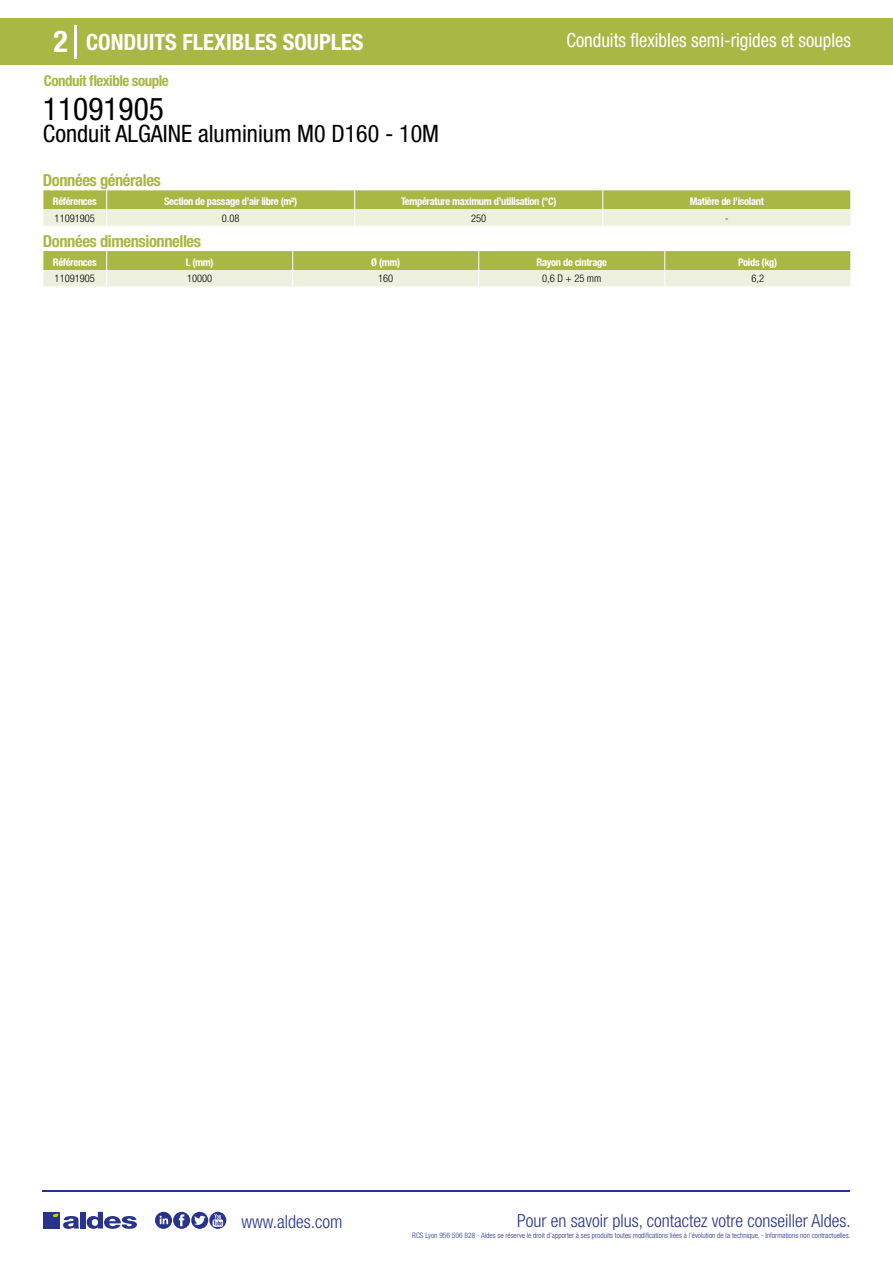
<style>
.page{position:relative;width:893px;height:1263px;background:#fff}
.page>*{position:absolute;margin:0;border:0;box-sizing:border-box;transform-origin:0 0}
.t1{font:condensed 31.5px "Helvetica Neue LT Std";color:#000}
.t2{font:700 condensed 30px "Helvetica Neue LT Std";color:#fff}
.t3{font:condensed 24px "Helvetica Neue LT Std";color:#000}
.t4{font:700 condensed 22.5px "Helvetica Neue LT Std";color:#fff}
.t5{font:condensed 19.5px "Helvetica Neue LT Std";color:#fff;scale:.95 1}
.t6{font:300 condensed 18px "Helvetica Neue";color:#28348b}
.t7{font:700 condensed 16.5px "Helvetica Neue LT Std";letter-spacing:-.025em;color:#a9b745}
.t8{font:700 condensed 15px "Helvetica Neue LT Std";letter-spacing:-.035em;color:#a9b745}
.t9{font:700 condensed 10.5px "Helvetica Neue";letter-spacing:-.03em;color:#fff}
.t10{font:300 condensed 10.5px "Helvetica Neue";color:#000}
.t11{font:300 condensed 7.5px "Helvetica Neue";color:#28348b}
</style>
<div class="page">
<div style="left:0;top:18px;width:893px;height:46px;background:#a9b745"></div>
<hr style="left:74px;top:25px;width:2px;height:33px;background:#fff">
<hr style="left:43px;top:1190px;width:807px;height:1px;background:#28348b">
<svg style="left:155px;top:1212px;width:71px;height:17px"></svg>
<div style="left:43px;top:1212px;width:17px;height:16px;background:#28348b"></div>
<div style="left:80px;top:1212px;width:6px;height:16px;background:#28348b"></div>
<svg style="left:87px;top:1212px;width:50px;height:17px"></svg>
<svg style="left:53px;top:1213px;width:26px;height:16px"></svg>
<svg style="left:43px;top:190px;width:808px;height:36px;background:#cad28e"></svg>
<svg style="left:43px;top:251px;width:808px;height:36px;background:#c9d28e"></svg>
<h2 class="t2" style="left:54px;top:24px;width:16px">2</h2>
<h3 class="t4" style="left:86px;top:28px;width:279px">CONDUITS FLEXIBLES SOUPLES</h3>
<h3 class="t5" style="left:566px;top:29px;width:301px">Conduits flexibles semi-rigides et souples</h3>
<h3 class="t8" style="left:44px;top:71px;width:126px">Conduit flexible souple</h3>
<h1 class="t1" style="left:43px;top:91px;width:122px">11091905</h1>
<h3 class="t3" style="left:43px;top:120px;width:398px">Conduit ALGAINE aluminium M0 D160 - 10M</h3>
<h3 class="t7" style="left:43px;top:170px;width:119px">Données générales</h3>
<h3 class="t9" style="left:53px;top:195px;width:45px">Références</h3>
<h3 class="t9" style="left:164px;top:195px;width:135px">Section de passage d’air libre (m²)</h3>
<h3 class="t9" style="left:401px;top:195px;width:157px">Température maximum d’utilisation (°C)</h3>
<h3 class="t9" style="left:690px;top:195px;width:76px">Matière de l’isolant</h3>
<h3 class="t10" style="left:55px;top:212px;width:42px">11091905</h3>
<h3 class="t10" style="left:222px;top:212px;width:19px">0.08</h3>
<h3 class="t10" style="left:471px;top:212px;width:17px">250</h3>
<h3 class="t10" style="left:725px;top:212px;width:5px">-</h3>
<h3 class="t7" style="left:43px;top:231px;width:160px">Données dimensionnelles</h3>
<h3 class="t9" style="left:53px;top:255px;width:45px">Références</h3>
<h3 class="t9" style="left:186px;top:255px;width:29px">L (mm)</h3>
<h3 class="t9" style="left:371px;top:255px;width:30px">Ø (mm)</h3>
<h3 class="t9" style="left:537px;top:255px;width:72px">Rayon de cintrage</h3>
<h3 class="t9" style="left:738px;top:255px;width:41px">Poids (kg)</h3>
<h3 class="t10" style="left:55px;top:273px;width:42px">11091905</h3>
<h3 class="t10" style="left:187px;top:273px;width:27px">10000</h3>
<h3 class="t10" style="left:378px;top:273px;width:17px">160</h3>
<h3 class="t10" style="left:542px;top:273px;width:61px">0,6 D + 25 mm</h3>
<h3 class="t10" style="left:751px;top:273px;width:14px">6,2</h3>
<h3 class="t6" style="left:241px;top:1211px;width:102px">www.aldes.com</h3>
<h3 class="t6" style="left:517px;top:1211px;width:335px">Pour en savoir plus, contactez votre conseiller Aldes.</h3>
<p class="t11" style="left:412px;top:1230px;width:440px">RCS Lyon 956 506 828 - Aldes se réserve le droit d’apporter à ses produits toutes modifications liées à l’évolution de la technique. - Informations non contractuelles.</p>
</div>
